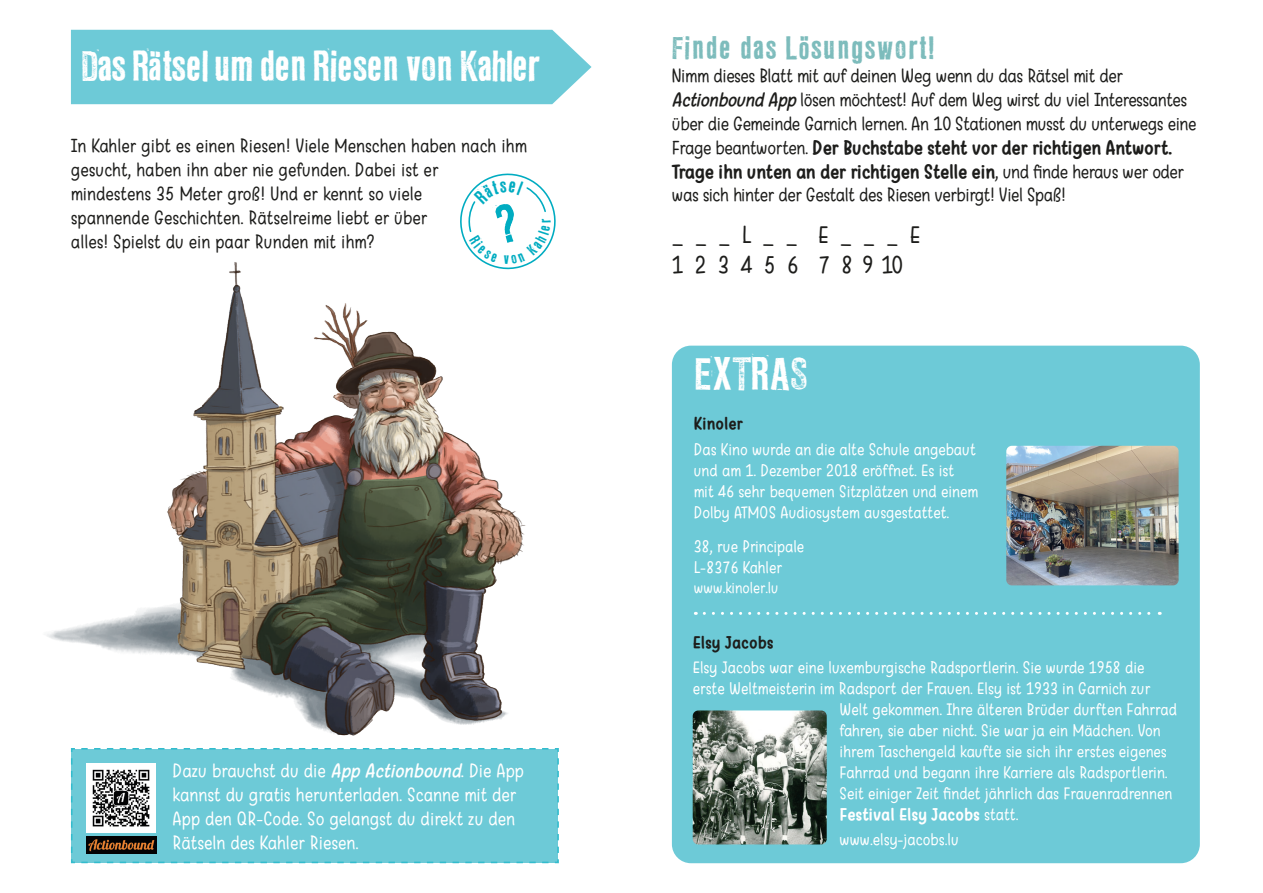
<style>
.page{position:relative;width:1263px;height:893px;background:#fff}
.page>*{position:absolute;margin:0;border:0;box-sizing:border-box;transform-origin:0 0}
.t1{font:41.25px "LL Rubber Grotesque";letter-spacing:-.03em;color:#fff}
.t2{font:38.25px "LL Rubber Grotesque";letter-spacing:-.07em;color:#fff}
.t3{font:28.65px "LL Rubber Grotesque";color:#7dbcbc}
.t4{font:25.35px "Warung Kopi";color:#1d1d1b}
.t5{font:19.95px/23.9px "Warung Kopi";color:#1d1d1b}
.t6{font:19.95px/23.9px "Warung Kopi";color:#fff}
.t7{font:19.8px/23.9px "Warung Kopi";letter-spacing:-.02em;color:#1d1d1b}
.t8{font:17.4px/21px "Warung Kopi";color:#fff}
.t9{font:700 17.4px "Warung Kopi";color:#fff}
.t10{font:700 17.4px "Warung Kopi";color:#1d1d1b}
.t11{font:16.5px "Warung Kopi";color:#fff}
.s1{font-style:italic}
.s2{font-weight:700}
.s3{font-weight:400}
</style>
<div class="page">
<div style="left:672px;top:346px;width:528px;height:517px;background:#6dcad7;border-radius:19px"></div>
<svg style="left:704px;top:612px;width:456px;height:3px"></svg>
<img style="left:1006px;top:446px;width:172px;height:139px">
<img style="left:693px;top:710px;width:134px;height:134px">
<div style="left:71px;top:30px;width:520px;height:74px;background:#6dcad7"></div>
<img style="left:47px;top:262px;width:479px;height:474px">
<div style="left:70px;top:748px;width:489px;height:116px;background:#6dcad7"></div>
<div style="left:86px;top:763px;width:70px;height:70px;background:#fff"></div>
<img style="left:86px;top:836px;width:70px;height:18px">
<img style="left:93px;top:770px;width:56px;height:56px">
<svg style="left:456px;top:173px;width:100px;height:100px"></svg>
<p class="t2" style="left:81px;top:42px;width:462px">Das Rätsel um den Riesen von Kahler</p>
<p class="t5" style="left:71px;top:134px;width:458px">In Kahler gibt es einen Riesen! Viele Menschen haben nach ihm gesucht, haben ihn aber nie gefunden. Dabei ist er<br>mindestens 35 Meter groß! Und er kennt so viele<br>spannende Geschichten. Rätselreime liebt er über<br>alles! Spielst du ein paar Runden mit ihm?</p>
<p class="t6" style="left:172px;top:759px;width:353px">Dazu brauchst du die <span class="s1">App Actionbound</span>. Die App kannst du gratis herunterladen. Scanne mit der App den QR-Code. So gelangst du direkt zu den Rätseln des Kahler Riesen.</p>
<p class="t3" style="left:672px;top:30px;width:265px">Finde das Lösungswort!</p>
<p class="t7" style="left:672px;top:64px;width:526px">Nimm dieses Blatt mit auf deinen Weg wenn du das Rätsel mit der <span class="s1">Actionbound App</span> lösen möchtest! Auf dem Weg wirst du viel Interessantes über die Gemeinde Garnich lernen. An 10 Stationen musst du unterwegs eine Frage beantworten. <span class="s2">Der Buchstabe steht vor der richtigen Antwort.<br>Trage ihn unten an der richtigen Stelle ein</span>, und finde heraus wer oder was sich hinter der Gestalt des Riesen verbirgt! Viel Spaß!</p>
<p class="t4" style="left:672px;top:221px;width:250px">_ _ _ L _ _ E _ _ _ E</p>
<p class="t4" style="left:672px;top:251px;width:232px">1 2 3 4 5 6 7 8 9 10</p>
<p class="t1" style="left:694px;top:349px;width:117px">EXTRAS</p>
<p class="t10" style="left:694px;top:414px;width:51px">Kinoler</p>
<p class="t8" style="left:694px;top:439px;width:286px">Das Kino wurde an die alte Schule angebaut und am 1. Dezember 2018 eröffnet. Es ist mit 46 sehr bequemen Sitzplätzen und einem Dolby ATMOS Audiosystem ausgestattet.</p>
<p class="t8" style="left:694px;top:536px;width:112px">38, rue Principale<br>L-8376 Kahler</p>
<p class="t11" style="left:694px;top:578px;width:86px">www.kinoler.lu</p>
<p class="t10" style="left:693px;top:632px;width:82px">Elsy Jacobs</p>
<p class="t8" style="left:693px;top:657px;width:453px">Elsy Jacobs war eine luxemburgische Radsportlerin. Sie wurde 1958 die</p>
<p class="t8" style="left:693px;top:678px;width:459px">erste Weltmeisterin im Radsport der Frauen. Elsy ist 1933 in Garnich zur</p>
<p class="t8" style="left:839px;top:699px;width:339px">Welt gekommen. Ihre älteren Brüder durften Fahrrad</p>
<p class="t8" style="left:839px;top:720px;width:323px">fahren, sie aber nicht. Sie war ja ein Mädchen. Von</p>
<p class="t8" style="left:839px;top:741px;width:329px">ihrem Taschengeld kaufte sie sich ihr erstes eigenes</p>
<p class="t8" style="left:839px;top:762px;width:330px">Fahrrad und begann ihre Karriere als Radsportlerin.</p>
<p class="t8" style="left:839px;top:783px;width:334px">Seit einiger Zeit findet jährlich das Frauenradrennen</p>
<p class="t9" style="left:839px;top:804px;width:180px">Festival Elsy Jacobs <span class="s3">statt.</span></p>
<p class="t8" style="left:839px;top:829px;width:121px">www.elsy-jacobs.lu</p>
</div>
